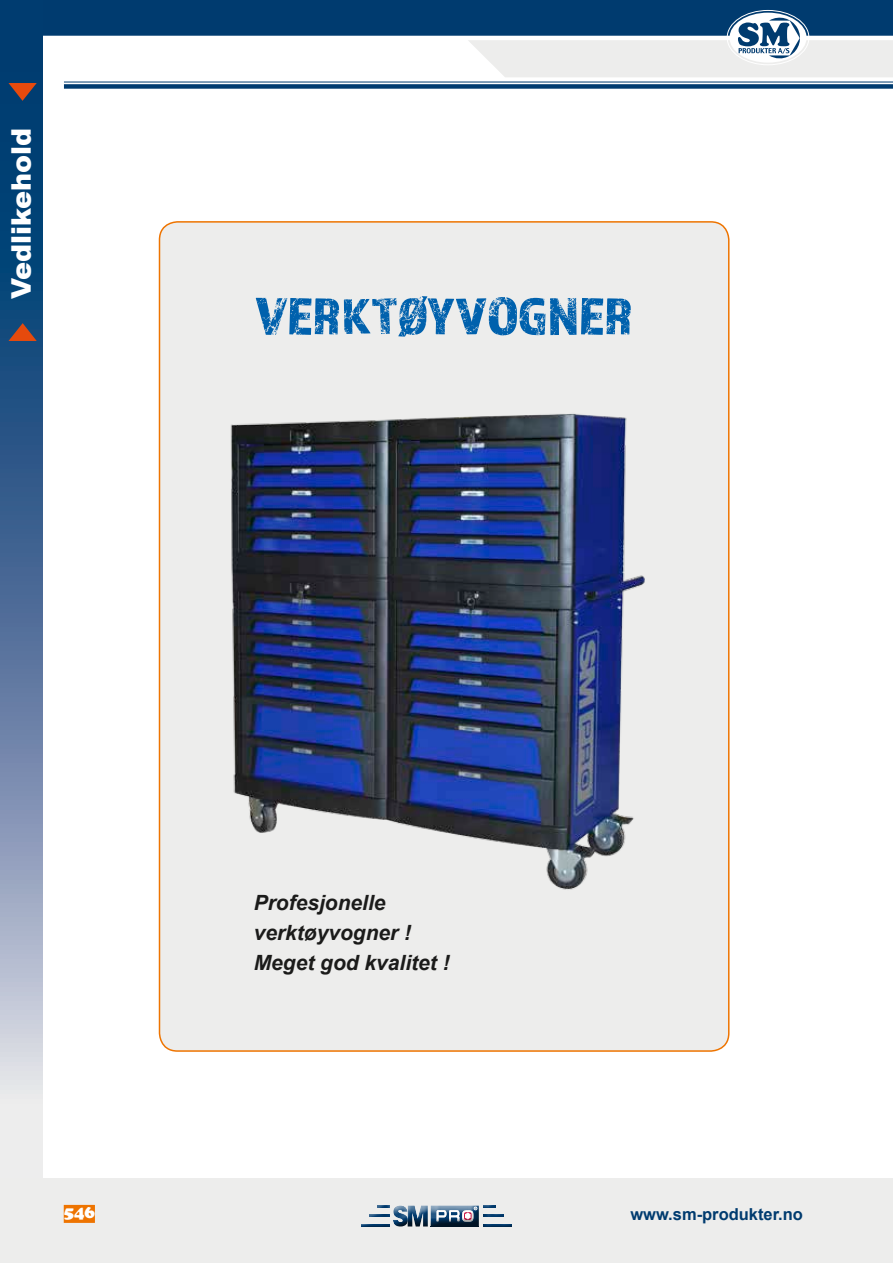
<style>
.page{position:relative;width:893px;height:1263px;background:#fff}
.page>*{position:absolute;margin:0;border:0;box-sizing:border-box;transform-origin:0 0}
.t1{font:54px "Almaq Rough";color:#0061ad}
.t2{font:900 27px "Arial";color:#fff}
.t3{font:italic 700 21px/30px "Arial";color:#1b1b1a}
.t4{font:700 16.5px "Arial";color:#003b6f}
.t5{font:16.5px "Cooper Black Std";color:#fff}
</style>
<div class="page">
<div style="left:0;top:1178px;width:893px;height:85px;background:#ededec"></div>
<div style="left:64px;top:84px;width:829px;height:5px;background:#003b6f"></div>
<hr style="left:64px;top:82px;width:829px;height:1px;background:#003b6f">
<svg style="left:0;top:0;width:42px;height:1178px"></svg>
<svg style="left:9px;top:83px;width:28px;height:18px"></svg>
<svg style="left:9px;top:323px;width:28px;height:18px"></svg>
<div style="left:159px;top:222px;width:570px;height:829px;background:#ededec;border-radius:18px"></div>
<img style="left:230px;top:413px;width:415px;height:477px">
<div style="left:360px;top:1204px;width:153px;height:24px;background:#1b1b1a;opacity:.75"></div>
<div style="left:64px;top:1205px;width:31px;height:18px;background:#ee7400"></div>
<svg style="left:1px;top:0;width:892px;height:77px"></svg>
<p class="t2" style="left:2px;top:299px;width:173px;rotate:-90deg">Vedlikehold</p>
<h1 class="t1" style="left:255px;top:284px;width:379px">VERKTØYVOGNER</h1>
<p class="t3" style="left:254px;top:888px;width:198px">Profesjonelle verktøyvogner !<br>Meget god kvalitet !</p>
<p class="t5" style="left:64px;top:1203px;width:33px">546</p>
<p class="t4" style="left:630px;top:1202px;width:174px">www.sm-produkter.no</p>
</div>
